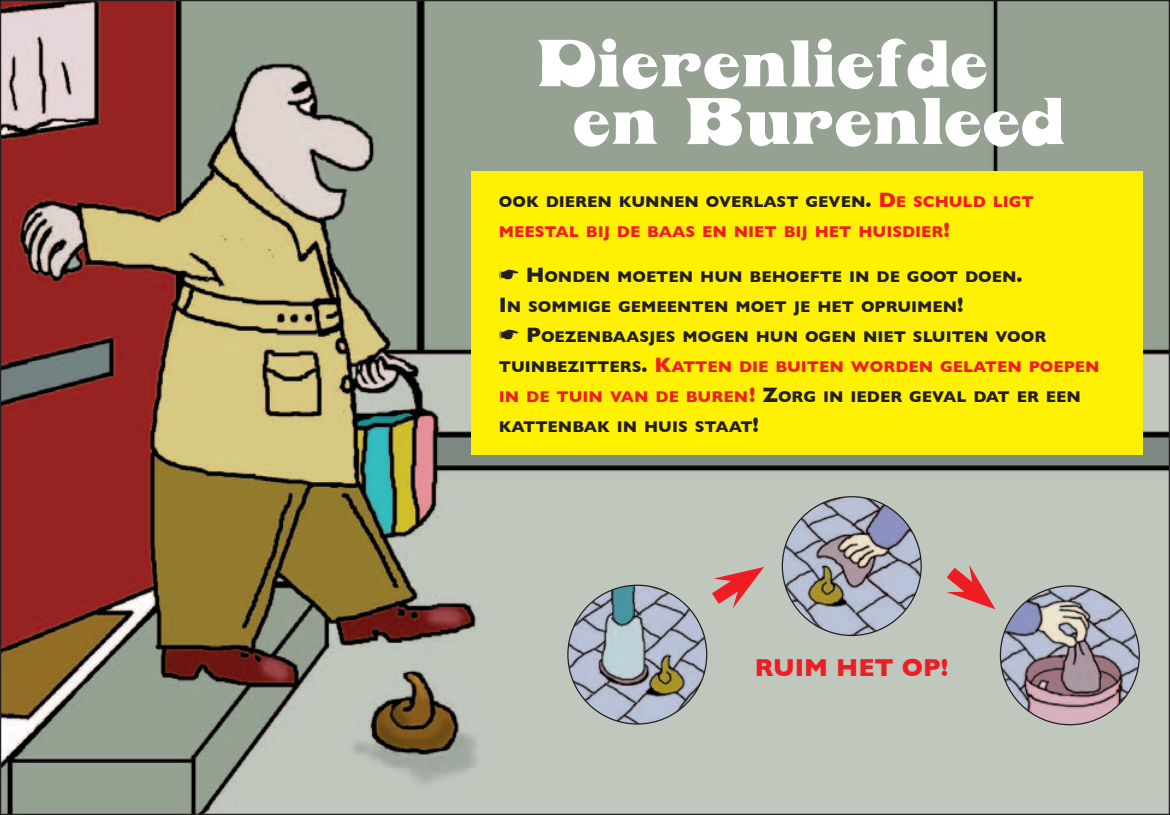
<style>
.page{position:relative;width:1170px;height:815px;background:#fff}
.page>*{position:absolute;margin:0;border:0;box-sizing:border-box;transform-origin:0 0}
.Normaal{font:63px "Egbert";color:#fff}
.Normaal-2{font:700 25px "Gill Sans";color:#ee1d23}
.Normaal-3{font:700 16px "Gill Sans";color:#231f20}
.Normaal-4{font:700 16px/30px "Gill Sans";color:#ee1d23}
.s1{font-size:21.25px}
.s2{font-size:21.25px;color:#ee1d23}
.s3{color:#ee1d23}
.s4{color:#231f20}
.s5{font-size:21.25px;color:#231f20}
</style>
<div class="page">
<img style="left:2px;top:2px;width:1165px;height:811px">
<div style="left:471px;top:171px;width:671px;height:284px;background:#fff101"></div>
<img style="left:782px;top:497px;width:139px;height:138px;border-radius:50%">
<img style="left:568px;top:585px;width:138px;height:139px;border-radius:50%">
<img style="left:1000px;top:586px;width:139px;height:138px;border-radius:50%">
<svg style="left:698px;top:565px;width:66px;height:51px;background:#cb9d97"></svg>
<svg style="left:933px;top:555px;width:62px;height:54px;background:#cb9c96"></svg>
<p class="Normaal" style="left:538px;top:30px;width:453px">Dierenliefde</p>
<p class="Normaal" style="left:574px;top:87px;width:493px">en Burenleed</p>
<p class="Normaal-3" style="left:499px;top:192px;width:536px">OOK DIEREN KUNNEN OVERLAST GEVEN<span class="s1">.</span> <span class="s2">D</span><span class="s3">E SCHULD LIGT</span></p>
<p class="Normaal-4" style="left:499px;top:216px;width:452px">MEESTAL BIJ DE BAAS EN NIET BIJ HET HUISDIER<span class="s1">!</span></p>
<p class="Normaal-3" style="left:499px;top:267px;width:525px">☛ <span class="s1">H</span>ONDEN MOETEN HUN BEHOEFTE IN DE GOOT DOEN<span class="s1">.</span></p>
<p class="Normaal-3" style="left:499px;top:297px;width:466px"><span class="s1">I</span> N SOMMIGE GEMEENTEN MOET JE HET OPRUIMEN<span class="s1">!</span></p>
<p class="Normaal-3" style="left:499px;top:327px;width:549px">☛ <span class="s1">P</span>OEZENBAASJES MOGEN HUN OGEN NIET SLUITEN VOOR</p>
<p class="Normaal-4" style="left:499px;top:351px;width:602px"><span class="s4">TUINBEZITTERS</span><span class="s5">.</span> <span class="s1">K</span>ATTEN DIE BUITEN WORDEN GELATEN POEPEN<br>IN DE TUIN VAN DE BUREN<span class="s1">!</span> <span class="s5">Z</span><span class="s4">ORG IN IEDER GEVAL DAT ER EEN</span></p>
<p class="Normaal-3" style="left:499px;top:417px;width:262px">KATTENBAK IN HUIS STAAT<span class="s1">!</span></p>
<p class="Normaal-2" style="left:754px;top:653px;width:19px">RUIM</p>
<p class="Normaal-2" style="left:836px;top:653px;width:20px">HET</p>
<p class="Normaal-2" style="left:901px;top:653px;width:48px">OP !</p>
</div>
